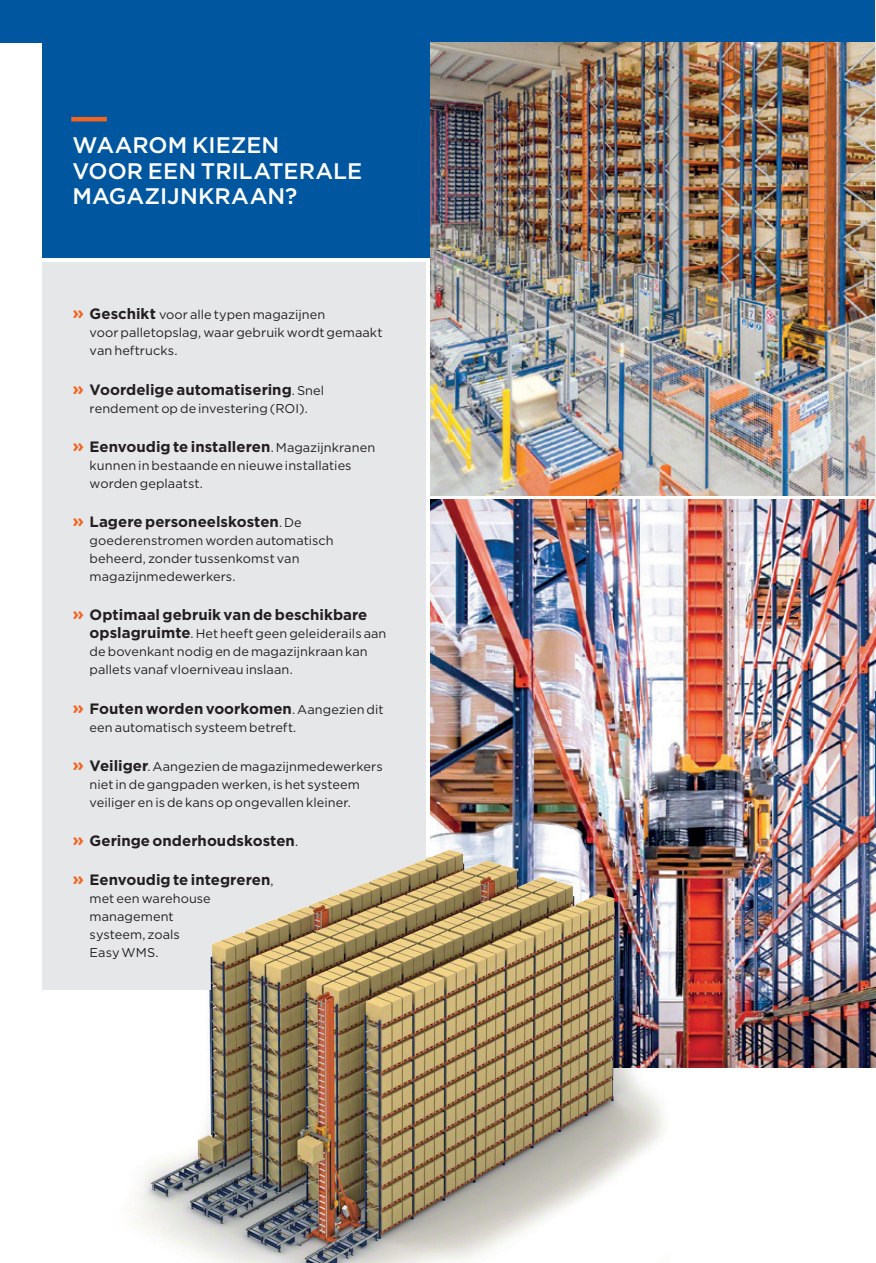
<style>
.page{position:relative;width:876px;height:1263px;background:#fff}
.page>*{position:absolute;margin:0;border:0;box-sizing:border-box;transform-origin:0 0}
.t1{font:500 22.5px/25.5px "Gotham";color:#fff}
.t2{font:700 15px "Gotham";color:#231f20}
.t3{font:12.75px/18px "Gotham";letter-spacing:.005em;color:#231f20}
.s1{font-weight:700;font-size:18px;color:#f36421}
.s2{font-weight:700;font-size:15px}
.s3{font-size:18px;color:#f36421}
.s4{font-weight:400;font-size:12.75px}
</style>
<div class="page">
<img style="left:126px;top:1067px;width:555px;height:168px">
<div style="left:43px;top:43px;width:388px;height:215px;background:#01579f"></div>
<div style="left:43px;top:262px;width:383px;height:728px;background:#e6e7e9"></div>
<img style="left:431px;top:500px;width:445px;height:567px">
<div style="left:0;top:0;width:876px;height:43px;background:#01579f"></div>
<img style="left:430px;top:43px;width:445px;height:452px">
<img style="left:151px;top:850px;width:490px;height:413px">
<hr style="left:875px;top:0;width:1px;height:506px;background:#e6e7e9">
<hr style="left:71px;top:117px;width:36px;height:4px;background:#f36421">
<hr style="left:875px;top:692px;width:1px;height:136px;background:#01579f">
<h1 class="t1" style="left:73px;top:132px;width:291px">WAAROM KIEZEN<br>VOOR EEN TRILATERALE<br>MAGAZIJNKRAAN?</h1>
<p class="t3" style="left:90px;top:305px;width:295px;text-indent:-17px"><span class="s1">»</span> <span class="s2">Geschikt</span> voor alle typen magazijnen<br>voor palletopslag, waar gebruik wordt gemaakt van heftrucks.</p>
<p class="t2" style="left:73px;top:379px;width:253px"><span class="s3">»</span> Voordelige automatisering<span class="s4">. Snel</span></p>
<p class="t3" style="left:90px;top:399px;width:220px">rendement op de investering (ROI).</p>
<p class="t2" style="left:73px;top:436px;width:304px"><span class="s3">»</span> Eenvoudig te installeren<span class="s4">. Magazijnkranen</span></p>
<p class="t3" style="left:90px;top:456px;width:263px">kunnen in bestaande en nieuwe installaties worden geplaatst.</p>
<p class="t2" style="left:73px;top:512px;width:231px"><span class="s3">»</span> Lagere personeelskosten<span class="s4">. De</span></p>
<p class="t3" style="left:90px;top:531px;width:245px">goederenstromen worden automatisch beheerd, zonder tussenkomst van magazijnmedewerkers.</p>
<p class="t2" style="left:73px;top:605px;width:296px"><span class="s3">»</span> Optimaal gebruik van de beschikbare</p>
<p class="t3" style="left:90px;top:624px;width:298px"><span class="s2">opslagruimte</span>. Het heeft geen geleiderails aan de bovenkant nodig en de magazijnkraan kan pallets vanaf vloerniveau inslaan.</p>
<p class="t2" style="left:73px;top:698px;width:312px"><span class="s3">»</span> Fouten worden voorkomen<span class="s4">. Aangezien dit</span></p>
<p class="t3" style="left:90px;top:718px;width:208px">een automatisch systeem betreft.</p>
<p class="t3" style="left:90px;top:757px;width:295px;text-indent:-17px"><span class="s1">»</span> <span class="s2">Veiliger</span>. Aangezien de magazijnmedewerkers niet in de gangpaden werken, is het systeem veiliger en is de kans op ongevallen kleiner.</p>
<p class="t2" style="left:73px;top:831px;width:227px"><span class="s3">»</span> Geringe onderhoudskosten<span class="s4">.</span></p>
<p class="t2" style="left:73px;top:870px;width:202px"><span class="s3">»</span> Eenvoudig te integreren<span class="s4">,</span></p>
<p class="t3" style="left:90px;top:890px;width:123px">met een warehouse management systeem, zoals<br>Easy WMS.</p>
</div>
